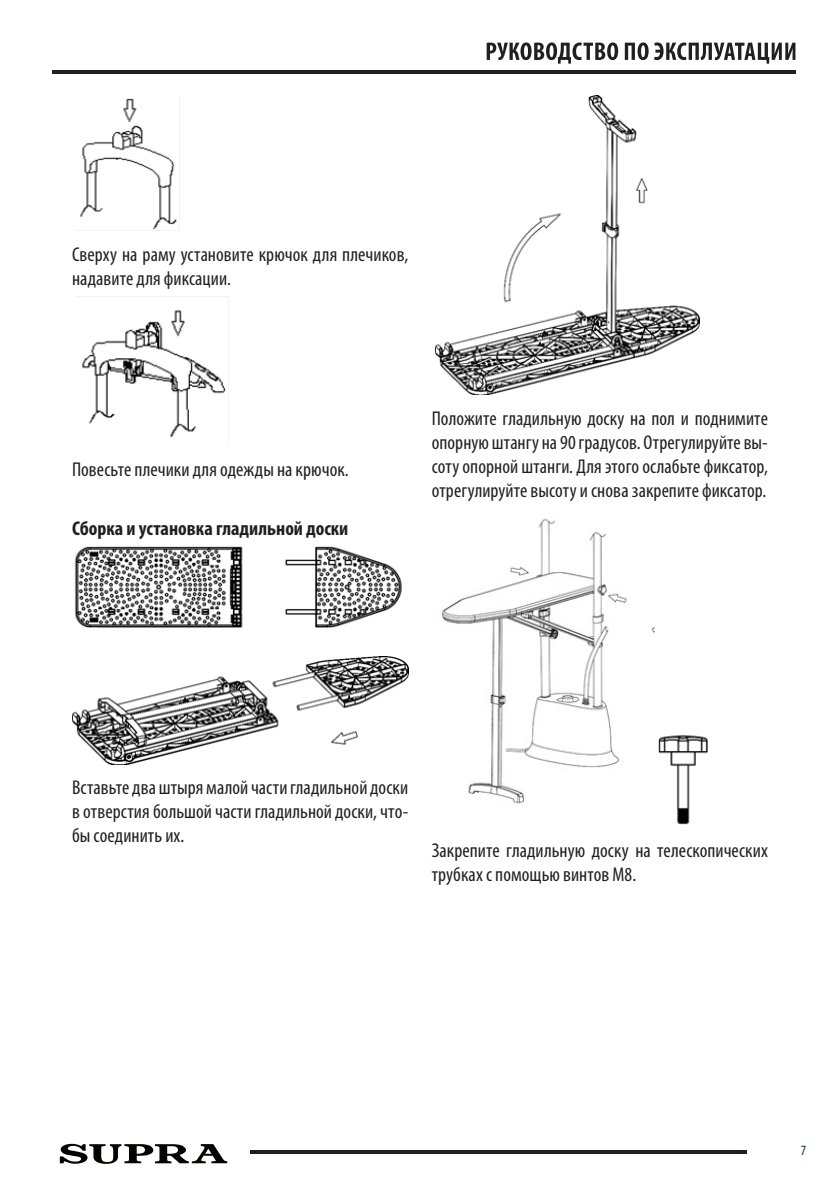
<style>
.page{position:relative;width:840px;height:1191px;background:#fff}
.page>*{position:absolute;margin:0;border:0;box-sizing:border-box;transform-origin:0 0}
.Основной_текст{font:condensed 20px/24px "Myriad Pro";letter-spacing:.005em;color:#231f20}
.внимание{font:700 condensed 20px "Myriad Pro";color:#231f20}
.t1{font:condensed 14.2px "Myriad Pro";color:#013d59}
</style>
<div class="page">
<svg style="left:486px;top:42px;width:131px;height:22px"></svg>
<svg style="left:624px;top:42px;width:171px;height:22px"></svg>
<hr style="left:52px;top:70px;width:743px;height:3px;background:#231f20">
<hr style="left:249px;top:1150px;width:496px;height:4px;background:#231f20">
<svg style="left:60px;top:1143px;width:167px;height:20px"></svg>
<img style="left:76px;top:95px;width:104px;height:136px">
<img style="left:76px;top:296px;width:152px;height:142px">
<img style="left:74px;top:546px;width:328px;height:82px">
<img style="left:72px;top:657px;width:336px;height:107px">
<img style="left:435px;top:95px;width:263px;height:300px">
<img style="left:442px;top:518px;width:212px;height:286px">
<img style="left:658px;top:735px;width:50px;height:90px">
<p class="Основной_текст" style="left:72px;top:242px;width:337px">Сверху на раму установите крючок для плечиков, надавите для фиксации.</p>
<p class="Основной_текст" style="left:72px;top:457px;width:278px">Повесьте плечики для одежды на крючок.</p>
<p class="внимание" style="left:72px;top:516px;width:277px">Сборка и установка гладильной доски</p>
<p class="Основной_текст" style="left:431px;top:406px;width:337px;text-align:justify">Положите гладильную доску на пол и поднимите опорную штангу на 90 градусов. Отрегулируйте вы&shy;соту опорной штанги. Для этого ослабьте фиксатор, отрегулируйте высоту и снова закрепите фиксатор.</p>
<p class="Основной_текст" style="left:72px;top:775px;width:337px;text-align:justify">Вставьте два штыря малой части гладильной доски в отверстия большой части гладильной доски, что&shy;бы соединить их.</p>
<p class="Основной_текст" style="left:431px;top:838px;width:337px">Закрепите гладильную доску на телескопических трубках с помощью винтов М8.</p>
<p class="t1" style="left:800px;top:1141px;width:7px">7</p>
</div>
